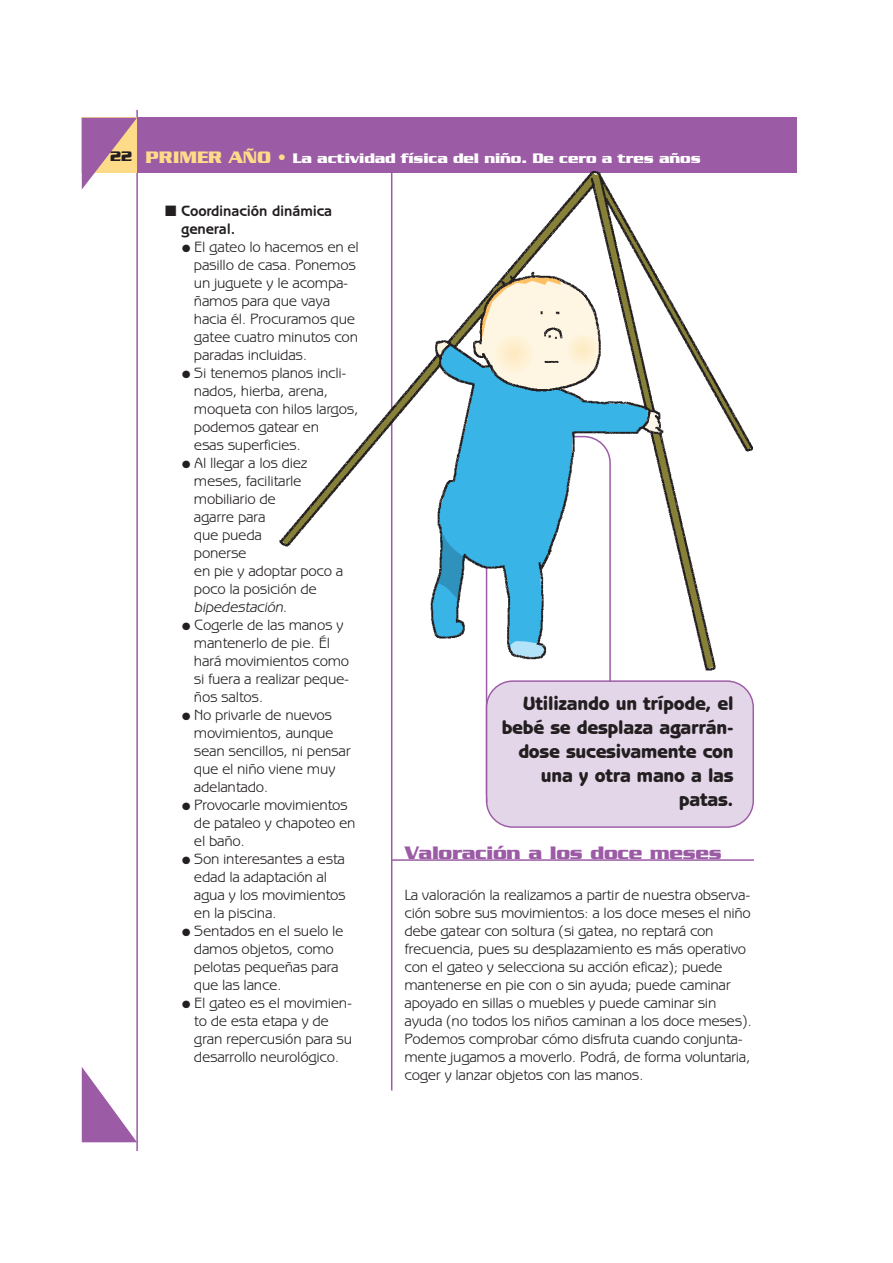
<style>
.page{position:relative;width:893px;height:1263px;background:#fff}
.page>*{position:absolute;margin:0;border:0;box-sizing:border-box;transform-origin:0 0}
.t1{font:800 19.5px/24px "Benguiat Gothic";letter-spacing:-.01em;color:#231f20;text-align:right}
.t2{font:700 19.5px "Serpentine";letter-spacing:-.015em;color:#9b5ba5}
.t3{font:15px/18px "Benguiat Gothic";letter-spacing:-.02em;color:#231f20}
.t4{font:700 15px "Serpentine";letter-spacing:-.01em;color:#fff}
.t5{font:700 15px/18px "Benguiat Gothic";letter-spacing:-.01em;color:#231f20}
.t6{font:700 15px "Serpentine";color:#231f20}
.s1{font-size:18px;color:#fedb89}
.s2{font-style:italic}
</style>
<div class="page">
<div style="left:487px;top:682px;width:265px;height:144px;background:#e4d6e9;border-radius:26px"></div>
<div style="left:486px;top:680px;width:268px;height:148px;border:2px solid #9b5ba5;border-radius:26px"></div>
<hr style="left:136px;top:110px;width:2px;height:1041px;background:#9b5ba5">
<hr style="left:391px;top:130px;width:1px;height:960px;background:#9b5ba5">
<div style="left:82px;top:118px;width:714px;height:55px;background:#9b5ba5"></div>
<svg style="left:82px;top:118px;width:55px;height:72px"></svg>
<svg style="left:82px;top:1067px;width:55px;height:75px"></svg>
<hr style="left:392px;top:859px;width:362px;height:2px;background:#9b5ba5">
<img style="left:280px;top:172px;width:472px;height:498px">
<p class="t6" style="left:110px;top:152px;width:24px">22</p>
<p class="t4" style="left:146px;top:154px;width:556px"><span class="s1">PRIMER AÑO •</span> La actividad física del niño. De cero a tres años</p>
<p class="t5" style="left:181px;top:203px;width:153px;text-indent:-16px">■ Coordinación dinámica general.</p>
<p class="t3" style="left:194px;top:239px;width:166px;text-indent:-12px">● El gateo lo hacemos en el pasillo de casa. Ponemos un juguete y le acompa&shy;ñamos para que vaya hacia él. Procuramos que gatee cuatro minutos con paradas incluidas.</p>
<p class="t3" style="left:194px;top:365px;width:166px;text-indent:-12px">● Si tenemos planos incli&shy;nados, hierba, arena, moqueta con hilos largos, podemos gatear en<br>esas superficies.</p>
<p class="t3" style="left:194px;top:455px;width:151px;text-indent:-12px">● Al llegar a los diez meses, facilitarle mobiliario de<br>agarre para<br>que pueda<br>ponerse<br>en pie y adoptar poco a poco la posición de <span class="s2">bipedestación</span>.</p>
<p class="t3" style="left:194px;top:617px;width:157px;text-indent:-12px">● Cogerle de las manos y mantenerlo de pie. Él hará movimientos como si fuera a realizar peque&shy;ños saltos.</p>
<p class="t3" style="left:194px;top:707px;width:158px;text-indent:-12px">● No privarle de nuevos movimientos, aunque sean sencillos, ni pensar que el niño viene muy adelantado.</p>
<p class="t3" style="left:194px;top:797px;width:163px;text-indent:-12px">● Provocarle movimientos de pataleo y chapoteo en el baño.</p>
<p class="t3" style="left:194px;top:851px;width:153px;text-indent:-12px">● Son interesantes a esta edad la adaptación al agua y los movimientos en la piscina.</p>
<p class="t3" style="left:194px;top:923px;width:151px;text-indent:-12px">● Sentados en el suelo le damos objetos, como pelotas pequeñas para que las lance.</p>
<p class="t3" style="left:194px;top:995px;width:160px;text-indent:-12px">● El gateo es el movimien&shy;to de esta etapa y de gran repercusión para su desarrollo neurológico.</p>
<h1 class="t1" style="left:501px;top:693px;width:233px">Utilizando un trípode, el bebé se desplaza agarrán&shy;dose sucesivamente con una y otra mano a las patas.</h1>
<h1 class="t2" style="left:404px;top:847px;width:319px">Valoración a los doce meses</h1>
<p class="t3" style="left:404px;top:887px;width:349px">La valoración la realizamos a partir de nuestra observa&shy;ción sobre sus movimientos: a los doce meses el niño debe gatear con soltura (si gatea, no reptará con frecuencia, pues su desplazamiento es más operativo con el gateo y selecciona su acción eficaz); puede mantenerse en pie con o sin ayuda; puede caminar apoyado en sillas o muebles y puede caminar sin ayuda (no todos los niños caminan a los doce meses).<br>Podemos comprobar cómo disfruta cuando conjunta&shy;mente jugamos a moverlo. Podrá, de forma voluntaria, coger y lanzar objetos con las manos.</p>
</div>
